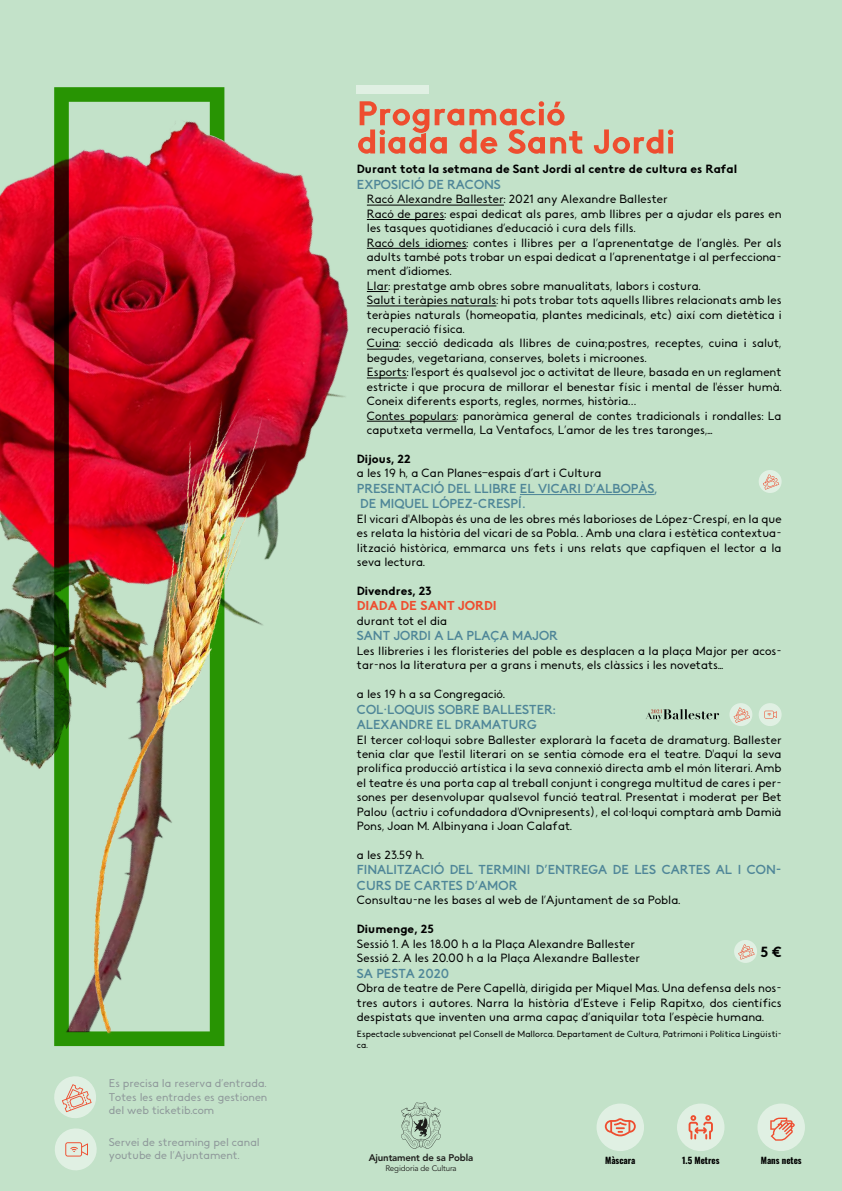
<style>
.page{position:relative;width:842px;height:1191px;background:#c3e2c9}
.page>*{position:absolute;margin:0;border:0;box-sizing:border-box;transform-origin:0 0}
.t1{font:700 14.8px "Merrant";color:#000}
.t2{font:13px/15.6px "Merrant";color:#4f8698}
.t3{font:700 13px "Merrant";color:#ee4d2f}
.t4{font:12px/14.4px "Merrant Lithe";color:#000}
.t5{font:700 12px "Merrant";color:#000}
.t6{font:11.3px/13.5px "Merrant Lithe";color:#8e989a;text-align:justify}
.t7{font:800 9.6px "Avenir LT Std";letter-spacing:-.015em;color:#1d1d1b}
.t8{font:9px/10.8px "Merrant Lithe";color:#000}
.t9{font:700 8.9px "Oswald";color:#000}
.t10{font:8px "Avenir LT Std";letter-spacing:-.015em;color:#1d1d1b}
</style>
<div class="page">
<svg style="left:401px;top:1102px;width:40px;height:46px"></svg>
<div style="left:357px;top:85px;width:72px;height:9px;background:#e0f0e3"></div>
<svg style="left:594px;top:129px;width:79px;height:25px"></svg>
<svg style="left:379px;top:101px;width:204px;height:53px"></svg>
<hr style="left:367px;top:205px;width:137px;height:1px;background:#000">
<hr style="left:367px;top:219px;width:77px;height:1px;background:#000">
<hr style="left:367px;top:248px;width:100px;height:1px;background:#000">
<hr style="left:367px;top:305px;width:129px;height:1px;background:#000">
<hr style="left:367px;top:349px;width:32px;height:1px;background:#000">
<hr style="left:367px;top:377px;width:40px;height:1px;background:#000">
<hr style="left:367px;top:421px;width:90px;height:1px;background:#000">
<hr style="left:520px;top:494px;width:134px;height:1px;background:#4f8698">
<img style="left:0;top:85px;width:378px;height:337px">
<svg style="left:54px;top:87px;width:170px;height:307px;background:#b72b32"></svg>
<svg style="left:729px;top:703px;width:23px;height:23px"></svg>
<svg style="left:759px;top:703px;width:23px;height:23px"></svg>
<svg style="left:645px;top:709px;width:74px;height:12px"></svg>
<svg style="left:734px;top:940px;width:23px;height:23px"></svg>
<svg style="left:759px;top:470px;width:23px;height:23px"></svg>
<img style="left:0;top:394px;width:353px;height:653px">
<div style="left:596px;top:1103px;width:48px;height:48px;background:#e0f0e3;border-radius:50%"></div>
<svg style="left:605px;top:1118px;width:31px;height:18px"></svg>
<div style="left:677px;top:1103px;width:47px;height:48px;background:#e0f0e3;border-radius:50%"></div>
<svg style="left:689px;top:1115px;width:24px;height:24px"></svg>
<div style="left:757px;top:1103px;width:48px;height:48px;background:#e0f0e3;border-radius:50%"></div>
<svg style="left:770px;top:1117px;width:25px;height:23px"></svg>
<svg style="left:54px;top:1076px;width:42px;height:42px"></svg>
<svg style="left:55px;top:1128px;width:42px;height:42px"></svg>
<p class="t6" style="left:109px;top:1076px;width:160px">Es precisa la reserva d’entrada.<br>Totes les entrades es gestionen del web ticketib.com</p>
<p class="t6" style="left:109px;top:1135px;width:153px">Servei de streaming pel canal youtube de l’Ajuntament.</p>
<p class="t5" style="left:357px;top:161px;width:382px">Durant tota la setmana de Sant Jordi al centre de cultura es Rafal</p>
<p class="t2" style="left:357px;top:176px;width:146px">EXPOSICIÓ DE RACONS</p>
<p class="t4" style="left:367px;top:192px;width:416px">Racó Alexandre Ballester: 2021 any Alexandre Ballester<br>Racó de pares: espai dedicat als pares, amb llibres per a ajudar els pares en les tasques quotidianes d’educació i cura dels fills.<br>Racó dels idiomes: contes i llibres per a l’aprenentatge de l’anglès. Per als adults també pots trobar un espai dedicat a l’aprenentatge i al perfecciona&shy;ment d’idiomes.<br>Llar: prestatge amb obres sobre manualitats, labors i costura.<br>Salut i teràpies naturals: hi pots trobar tots aquells llibres relacionats amb les teràpies naturals (homeopatia, plantes medicinals, etc) així com dietètica i recuperació física.<br>Cuina: secció dedicada als llibres de cuina;postres, receptes, cuina i salut, begudes, vegetariana, conserves, bolets i microones.<br>Esports: l'esport és qualsevol joc o activitat de lleure, basada en un reglament estricte i que procura de millorar el benestar físic i mental de l'ésser humà.<br>Coneix diferents esports, regles, normes, història…<br>Contes populars: panoràmica general de contes tradicionals i rondalles: La caputxeta vermella, La Ventafocs, L’amor de les tres taronges,...</p>
<p class="t5" style="left:357px;top:450px;width:55px">Dijous, 22</p>
<p class="t4" style="left:357px;top:465px;width:246px">a les 19 h, a Can Planes–espais d’art i Cultura</p>
<p class="t2" style="left:357px;top:480px;width:303px">PRESENTACIÓ DEL LLIBRE EL VICARI D’ALBOPÀS,<br>DE MIQUEL LÓPEZ-CRESPÍ.</p>
<p class="t4" style="left:357px;top:511px;width:426px;text-align:justify">El vicari d'Albopàs és una de les obres més laborioses de López-Crespí, en la que es relata la història del vicari de sa Pobla. . Amb una clara i estètica contextua&shy;lització històrica, emmarca uns fets i uns relats que capfiquen el lector a la seva lectura.</p>
<p class="t5" style="left:357px;top:582px;width:76px">Divendres, 23</p>
<p class="t3" style="left:357px;top:597px;width:141px">DIADA DE SANT JORDI</p>
<p class="t4" style="left:357px;top:613px;width:92px">durant tot el dia</p>
<p class="t2" style="left:357px;top:627px;width:202px">SANT JORDI A LA PLAÇA MAJOR</p>
<p class="t4" style="left:357px;top:643px;width:426px">Les llibreries i les floristeries del poble es desplacen a la plaça Major per acos&shy;tar-nos la literatura per a grans i menuts, els clàssics i les novetats...</p>
<p class="t4" style="left:357px;top:686px;width:149px">a les 19 h a sa Congregació.</p>
<p class="t2" style="left:357px;top:701px;width:200px">COL·LOQUIS SOBRE BALLESTER:<br>ALEXANDRE EL DRAMATURG</p>
<p class="t4" style="left:357px;top:732px;width:426px;text-align:justify">El tercer col·loqui sobre Ballester explorarà la faceta de dramaturg. Ballester tenia clar que l'estil literari on se sentia còmode era el teatre. D'aquí la seva prolífica producció artística i la seva connexió directa amb el món literari. Amb el teatre és una porta cap al treball conjunt i congrega multitud de cares i per&shy;sones per desenvolupar qualsevol funció teatral. Presentat i moderat per Bet Palou (actriu i cofundadora d'Ovnipresents), el col·loqui comptarà amb Damià Pons, Joan M. Albinyana i Joan Calafat.</p>
<p class="t4" style="left:357px;top:847px;width:69px">a les 23.59 h.</p>
<p class="t2" style="left:357px;top:861px;width:426px">FINALITZACIÓ DEL TERMINI D’ENTREGA DE LES CARTES AL I CON-<br>CURS DE CARTES D’AMOR</p>
<p class="t4" style="left:357px;top:892px;width:325px">Consultau-ne les bases al web de l’Ajuntament de sa Pobla.</p>
<p class="t5" style="left:357px;top:921px;width:78px">Diumenge, 25</p>
<p class="t4" style="left:357px;top:936px;width:285px">Sessió 1. A les 18.00 h a la Plaça Alexandre Ballester<br>Sessió 2. A les 20.00 h a la Plaça Alexandre Ballester</p>
<p class="t2" style="left:357px;top:965px;width:94px">SA PESTA 2020</p>
<p class="t4" style="left:357px;top:980px;width:426px;text-align:justify">Obra de teatre de Pere Capellà, dirigida per Miquel Mas. Una defensa dels nos&shy;tres autors i autores. Narra la història d’Esteve i Felip Rapitxo, dos científics despistats que inventen una arma capaç d’aniquilar tota l’espècie humana.</p>
<p class="t8" style="left:357px;top:1028px;width:426px">Espectacle subvencionat pel Consell de Mallorca. Departament de Cultura, Patrimoni i Política Lingüísti&shy;ca.</p>
<p class="t1" style="left:760px;top:941px;width:23px">5 €</p>
<p class="t7" style="left:369px;top:1151px;width:106px">Ajuntament de sa Pobla</p>
<p class="t10" style="left:385px;top:1163px;width:73px">Regidoria de Cultura</p>
<p class="t9" style="left:605px;top:1155px;width:32px">Màscara</p>
<p class="t9" style="left:682px;top:1155px;width:39px">1.5 Metres</p>
<p class="t9" style="left:761px;top:1155px;width:42px">Mans netes</p>
</div>
